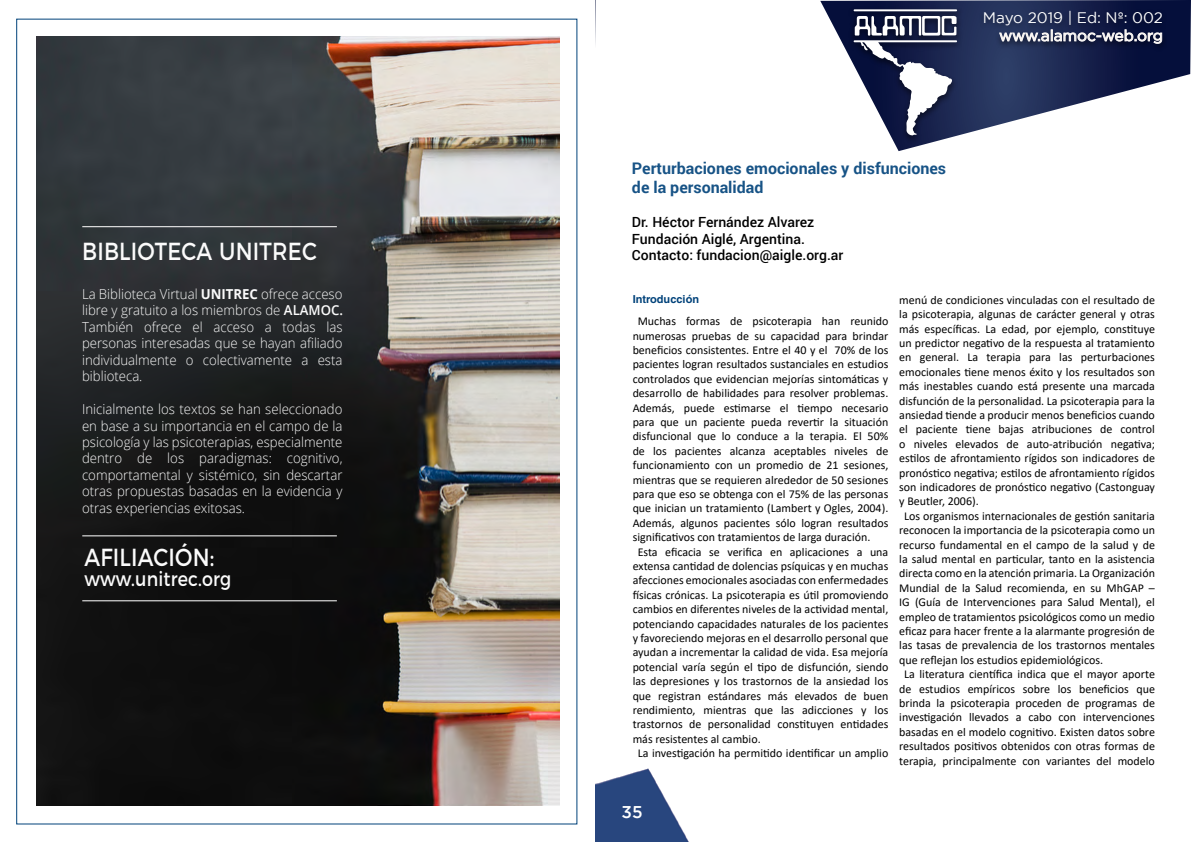
<style>
.page{position:relative;width:1191px;height:842px;background:#fff}
.page>*{position:absolute;margin:0;border:0;box-sizing:border-box;transform-origin:0 0}
.t1{font:24.7px "Montserrat";letter-spacing:.01em;color:#fbfbfb;scale:.87 1}
.t2{font:20.1px "Montserrat";letter-spacing:.01em;color:#fbfbfb;scale:.87 1}
.t3{font:500 17px "Gotham";color:#fff}
.t4{font:700 16px/19.2px "Roboto";color:#175386}
.t5{font:15.3px/18.3px "Gotham";color:#fff;text-align:right}
.t6{font:500 14px/16.8px "Roboto";color:#000}
.t7{font:300 13.7px/16.5px "Open Sans";color:#fbfbfb;text-align:justify;scale:.96 1}
.t8{font:12px "Calibri";color:#000}
.t9{font:700 11px "Helvetica LT Std";color:#00427a}
.s1{font-weight:700}
.s2{font-weight:600}
</style>
<div class="page">
<svg style="left:820px;top:0;width:371px;height:151px"></svg>
<img style="left:845px;top:3px;width:121px;height:143px">
<hr style="left:853px;top:9px;width:104px;height:2px;background:#fff">
<svg style="left:853px;top:16px;width:104px;height:120px"></svg>
<img style="left:974px;top:4px;width:198px;height:51px">
<svg style="left:999px;top:29px;width:163px;height:15px;background:#5e637c"></svg>
<img style="left:595px;top:768px;width:94px;height:74px">
<img style="left:36px;top:36px;width:523px;height:770px">
<hr style="left:82px;top:535px;width:255px;height:1px;background:#fff">
<hr style="left:82px;top:600px;width:255px;height:1px;background:#fff">
<hr style="left:82px;top:226px;width:255px;height:1px;background:#fff">
<h1 class="t1" style="left:82px;top:232px;width:271px">BIBLIOTECA UNITREC</h1>
<p class="t7" style="left:82px;top:285px;width:273px">La Biblioteca Virtual <span class="s1">UNITREC</span> ofrece acceso libre y gratuito a los miembros de <span class="s2">ALAMOC.<br></span>También ofrece el acceso a todas las personas interesadas que se hayan afiliado individualmente o colectivamente a esta biblioteca.</p>
<p class="t7" style="left:82px;top:400px;width:273px">Inicialmente los textos se han seleccionado en base a su importancia en el campo de la psicología y las psicoterapias, especialmente dentro de los paradigmas: cognitivo, comportamental y sistémico, sin descartar otras propuestas basadas en la evidencia y otras experiencias exitosas.</p>
<h1 class="t1" style="left:84px;top:537px;width:151px">AFILIACIÓN:</h1>
<h2 class="t2" style="left:84px;top:562px;width:170px">www.unitrec.org</h2>
<p class="t5" style="left:983px;top:8px;width:182px">Mayo 2019 | Ed: Nº: 002 www.alamoc-web.org</p>
<h3 class="t4" style="left:632px;top:158px;width:316px">Perturbaciones emocionales y disfunciones de la personalidad</h3>
<p class="t6" style="left:632px;top:213px;width:213px">Dr. Héctor Fernández Alvarez<br>Fundación Aiglé, Argentina.<br>Contacto: fundacion@aigle.org.ar</p>
<p class="t9" style="left:632px;top:292px;width:68px">Introducción</p>
<p class="t8" style="left:637px;top:313px;width:252px">Muchas formas de psicoterapia han reunido</p>
<p class="t8" style="left:632px;top:327px;width:257px">numerosas pruebas de su capacidad para brindar</p>
<p class="t8" style="left:632px;top:342px;width:257px">beneficios consistentes. Entre el 40 y el 70% de los</p>
<p class="t8" style="left:632px;top:356px;width:257px">pacientes logran resultados sustanciales en estudios</p>
<p class="t8" style="left:632px;top:370px;width:257px">controlados que evidencian mejorías sintomáticas y</p>
<p class="t8" style="left:632px;top:385px;width:257px">desarrollo de habilidades para resolver problemas.</p>
<p class="t8" style="left:632px;top:399px;width:257px">Además, puede estimarse el tiempo necesario</p>
<p class="t8" style="left:632px;top:414px;width:257px">para que un paciente pueda revertir la situación</p>
<p class="t8" style="left:632px;top:428px;width:257px">disfuncional que lo conduce a la terapia. El 50%</p>
<p class="t8" style="left:632px;top:442px;width:257px">de los pacientes alcanza aceptables niveles de</p>
<p class="t8" style="left:632px;top:457px;width:257px">funcionamiento con un promedio de 21 sesiones,</p>
<p class="t8" style="left:632px;top:471px;width:257px">mientras que se requieren alrededor de 50 sesiones</p>
<p class="t8" style="left:632px;top:486px;width:257px">para que eso se obtenga con el 75% de las personas</p>
<p class="t8" style="left:632px;top:500px;width:257px">que inician un tratamiento (Lambert y Ogles, 2004).</p>
<p class="t8" style="left:632px;top:514px;width:257px">Además, algunos pacientes sólo logran resultados</p>
<p class="t8" style="left:632px;top:529px;width:239px">significativos con tratamientos de larga duración.</p>
<p class="t8" style="left:637px;top:543px;width:252px">Esta eficacia se verifica en aplicaciones a una</p>
<p class="t8" style="left:632px;top:558px;width:257px">extensa cantidad de dolencias psíquicas y en muchas</p>
<p class="t8" style="left:632px;top:572px;width:257px">afecciones emocionales asociadas con enfermedades</p>
<p class="t8" style="left:632px;top:586px;width:257px">físicas crónicas. La psicoterapia es útil promoviendo</p>
<p class="t8" style="left:632px;top:601px;width:257px">cambios en diferentes niveles de la actividad mental,</p>
<p class="t8" style="left:632px;top:615px;width:257px">potenciando capacidades naturales de los pacientes</p>
<p class="t8" style="left:632px;top:630px;width:257px">y favoreciendo mejoras en el desarrollo personal que</p>
<p class="t8" style="left:632px;top:644px;width:257px">ayudan a incrementar la calidad de vida. Esa mejoría</p>
<p class="t8" style="left:632px;top:658px;width:257px">potencial varía según el tipo de disfunción, siendo</p>
<p class="t8" style="left:632px;top:673px;width:257px">las depresiones y los trastornos de la ansiedad los</p>
<p class="t8" style="left:632px;top:687px;width:257px">que registran estándares más elevados de buen</p>
<p class="t8" style="left:632px;top:702px;width:257px">rendimiento, mientras que las adicciones y los</p>
<p class="t8" style="left:632px;top:716px;width:257px">trastornos de personalidad constituyen entidades</p>
<p class="t8" style="left:632px;top:730px;width:129px">más resistentes al cambio.</p>
<p class="t8" style="left:637px;top:745px;width:252px">La investigación ha permitido identificar un amplio</p>
<p class="t8" style="left:899px;top:291px;width:257px">menú de condiciones vinculadas con el resultado de</p>
<p class="t8" style="left:899px;top:306px;width:257px">la psicoterapia, algunas de carácter general y otras</p>
<p class="t8" style="left:899px;top:320px;width:257px">más específicas. La edad, por ejemplo, constituye</p>
<p class="t8" style="left:899px;top:335px;width:257px">un predictor negativo de la respuesta al tratamiento</p>
<p class="t8" style="left:899px;top:349px;width:257px">en general. La terapia para las perturbaciones</p>
<p class="t8" style="left:899px;top:363px;width:257px">emocionales tiene menos éxito y los resultados son</p>
<p class="t8" style="left:899px;top:378px;width:257px">más inestables cuando está presente una marcada</p>
<p class="t8" style="left:899px;top:392px;width:257px">disfunción de la personalidad. La psicoterapia para la</p>
<p class="t8" style="left:899px;top:407px;width:257px">ansiedad tiende a producir menos beneficios cuando</p>
<p class="t8" style="left:899px;top:421px;width:257px">el paciente tiene bajas atribuciones de control</p>
<p class="t8" style="left:899px;top:435px;width:257px">o niveles elevados de auto-atribución negativa;</p>
<p class="t8" style="left:899px;top:450px;width:257px">estilos de afrontamiento rígidos son indicadores de</p>
<p class="t8" style="left:899px;top:464px;width:257px">pronóstico negativa; estilos de afrontamiento rígidos</p>
<p class="t8" style="left:899px;top:479px;width:257px">son indicadores de pronóstico negativo (Castonguay</p>
<p class="t8" style="left:899px;top:493px;width:81px">y Beutler, 2006).</p>
<p class="t8" style="left:904px;top:507px;width:252px">Los organismos internacionales de gestión sanitaria</p>
<p class="t8" style="left:899px;top:522px;width:257px">reconocen la importancia de la psicoterapia como un</p>
<p class="t8" style="left:899px;top:536px;width:257px">recurso fundamental en el campo de la salud y de</p>
<p class="t8" style="left:899px;top:551px;width:257px">la salud mental en particular, tanto en la asistencia</p>
<p class="t8" style="left:899px;top:565px;width:257px">directa como en la atención primaria. La Organización</p>
<p class="t8" style="left:899px;top:579px;width:257px">Mundial de la Salud recomienda, en su MhGAP –</p>
<p class="t8" style="left:899px;top:594px;width:257px">IG (Guía de Intervenciones para Salud Mental), el</p>
<p class="t8" style="left:899px;top:608px;width:257px">empleo de tratamientos psicológicos como un medio</p>
<p class="t8" style="left:899px;top:623px;width:257px">eficaz para hacer frente a la alarmante progresión de</p>
<p class="t8" style="left:899px;top:637px;width:257px">las tasas de prevalencia de los trastornos mentales</p>
<p class="t8" style="left:899px;top:651px;width:205px">que reflejan los estudios epidemiológicos.</p>
<p class="t8" style="left:904px;top:666px;width:252px">La literatura científica indica que el mayor aporte</p>
<p class="t8" style="left:899px;top:680px;width:257px">de estudios empíricos sobre los beneficios que</p>
<p class="t8" style="left:899px;top:695px;width:257px">brinda la psicoterapia proceden de programas de</p>
<p class="t8" style="left:899px;top:709px;width:257px">investigación llevados a cabo con intervenciones</p>
<p class="t8" style="left:899px;top:723px;width:257px">basadas en el modelo cognitivo. Existen datos sobre</p>
<p class="t8" style="left:899px;top:738px;width:257px">resultados positivos obtenidos con otras formas de</p>
<p class="t8" style="left:899px;top:752px;width:257px">terapia, principalmente con variantes del modelo</p>
<h3 class="t3" style="left:621px;top:803px;width:22px">35</h3>
</div>
